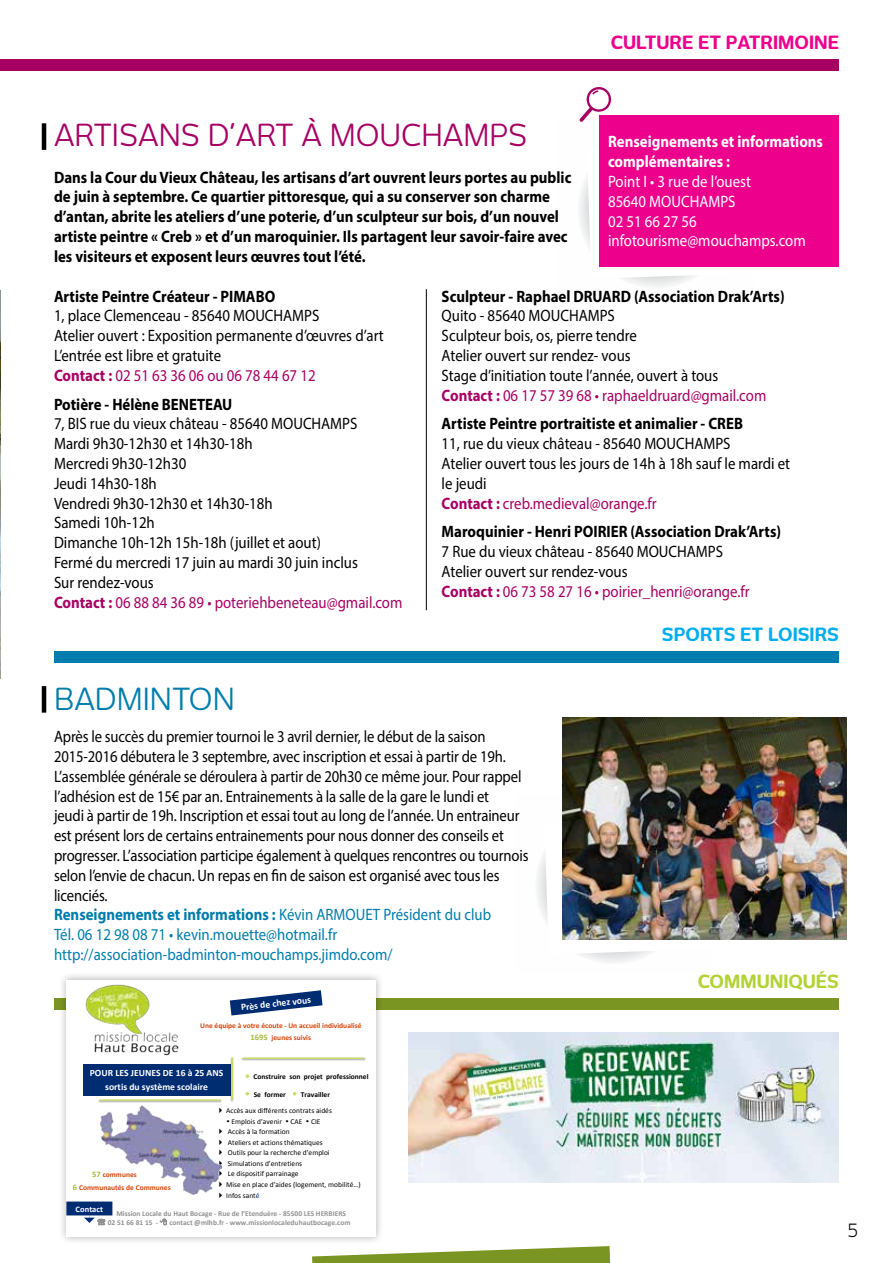
<style>
.page{position:relative;width:893px;height:1263px;background:#fff}
.page>*{position:absolute;margin:0;border:0;box-sizing:border-box;transform-origin:0 0}
.t1{font:30px "New June";color:#a70063}
.t2{font:30px "New June";color:#007dac}
.t3{font:700 18px "New June";color:#ec008c}
.t4{font:700 18px "New June";color:#00aeef}
.t5{font:700 18px "New June";color:#b3d235}
.t6{font:18px "New June";color:#000}
.t7{font:16.5px/19.8px "Myriad Pro";color:#000;scale:.9 1}
.t8{font:16.5px/19.8px "Myriad Pro";color:#000;scale:.89 1}
.t9{font:700 16.5px/19.8px "Myriad Pro";color:#000;scale:.9 1}
.t10{font:16.5px/19.8px "Myriad Pro";color:#fff;scale:.9 1}
.t11{font:700 16.5px/19.8px "Myriad Pro";color:#fff;scale:.9 1}
.t12{font:700 9.6px/13.5px "Calibri";color:#fff;text-align:center}
.t13{font:700 8.55px "Calibri";letter-spacing:.005em;color:#fff}
.t14{font:7.5px/10.5px "Calibri";letter-spacing:.005em;color:#000;text-align:right}
.t15{font:700 7.5px/9.1px "Calibri";color:#919191}
.t16{font:700 7.5px/11.7px "Calibri";letter-spacing:.005em;color:#d64409;text-align:center}
.t17{font:700 7.5px "Calibri";letter-spacing:.005em;color:#000}
.s1{font-weight:700;color:#a70063}
.s2{color:#a70063}
.s3{font-weight:700;color:#007dac}
.s4{color:#007dac}
.s5{font-size:8.55px;color:#a8b93b}
.s6{color:#cddd5a}
.s7{font-weight:700}
.s8{color:#002c72}
</style>
<div class="page">
<img style="left:0;top:291px;width:1px;height:388px">
<svg style="left:580px;top:122px;width:109px;height:165px"></svg>
<svg style="left:587px;top:139px;width:252px;height:140px"></svg>
<svg style="left:537px;top:855px;width:111px;height:107px"></svg>
<svg style="left:544px;top:852px;width:109px;height:102px"></svg>
<div style="left:0;top:60px;width:839px;height:11px;background:#a70063"></div>
<svg style="left:312px;top:1246px;width:298px;height:17px"></svg>
<hr style="left:42px;top:123px;width:4px;height:27px;background:#000">
<hr style="left:42px;top:686px;width:4px;height:27px;background:#000">
<div style="left:54px;top:651px;width:785px;height:12px;background:#007dac"></div>
<div style="left:600px;top:115px;width:239px;height:151px;background:#ec008c"></div>
<img style="left:562px;top:717px;width:284px;height:223px">
<svg style="left:579px;top:87px;width:33px;height:35px"></svg>
<div style="left:54px;top:998px;width:785px;height:11px;background:#7b9522"></div>
<div style="left:58px;top:972px;width:326px;height:273px;background:#000;opacity:.3"></div>
<div style="left:66px;top:980px;width:309px;height:256px;background:#fff"></div>
<svg style="left:231px;top:990px;width:92px;height:25px"></svg>
<img style="left:230px;top:992px;width:92px;height:21px">
<img style="left:83px;top:984px;width:106px;height:81px">
<img style="left:100px;top:1105px;width:119px;height:90px">
<div style="left:83px;top:1065px;width:147px;height:31px;background:#002c72"></div>
<img style="left:98px;top:1099px;width:124px;height:4px">
<hr style="left:100px;top:1099px;width:121px;height:2px;background:#cddd5a">
<img style="left:230px;top:1057px;width:4px;height:45px">
<hr style="left:232px;top:1058px;width:1px;height:40px;background:#cddd5a">
<img style="left:241px;top:1057px;width:125px;height:4px">
<hr style="left:243px;top:1057px;width:121px;height:2px;background:#cddd5a">
<div style="left:83px;top:1166px;width:63px;height:17px;background:#fff"></div>
<div style="left:66px;top:1180px;width:111px;height:16px;background:#fff"></div>
<img style="left:409px;top:1032px;width:430px;height:150px">
<hr style="left:426px;top:289px;width:1px;height:321px;background:#000">
<svg style="left:219px;top:1164px;width:3px;height:7px"></svg>
<svg style="left:66px;top:1201px;width:46px;height:24px"></svg>
<svg style="left:160px;top:1219px;width:7px;height:6px"></svg>
<p class="t3" style="left:611px;top:32px;width:230px">CULTURE ET PATRIMOINE</p>
<h1 class="t1" style="left:54px;top:118px;width:475px">ARTISANS D’ART À MOUCHAMPS</h1>
<p class="t9" style="left:54px;top:167px;width:576px">Dans la Cour du Vieux Château, les artisans d’art ouvrent leurs portes au public de juin à septembre. Ce quartier pittoresque, qui a su conserver son charme d’antan, abrite les ateliers d’une poterie, d’un sculpteur sur bois, d’un nouvel artiste peintre « Creb » et d’un maroquinier. Ils partagent leur savoir-faire avec les visiteurs et exposent leurs œuvres tout l’été.</p>
<p class="t11" style="left:608px;top:131px;width:240px">Renseignements et informations complémentaires :</p>
<p class="t10" style="left:608px;top:171px;width:221px">Point I • 3 rue de l’ouest<br>85640 MOUCHAMPS<br>02 51 66 27 56 infotourisme@mouchamps.com</p>
<p class="t9" style="left:54px;top:286px;width:247px">Artiste Peintre Créateur - PIMABO</p>
<p class="t7" style="left:54px;top:306px;width:368px">1, place Clemenceau - 85640 MOUCHAMPS<br>Atelier ouvert : Exposition permanente d’œuvres d’art L’entrée est libre et gratuite<br><span class="s1">Contact :</span> <span class="s2">02 51 63 36 06 ou 06 78 44 67 12</span></p>
<p class="t9" style="left:54px;top:394px;width:200px">Potière - Hélène BENETEAU</p>
<p class="t7" style="left:54px;top:414px;width:389px">7, BIS rue du vieux château - 85640 MOUCHAMPS<br>Mardi 9h30-12h30 et 14h30-18h<br>Mercredi 9h30-12h30<br>Jeudi 14h30-18h<br>Vendredi 9h30-12h30 et 14h30-18h<br>Samedi 10h-12h<br>Dimanche 10h-12h 15h-18h (juillet et aout)<br>Fermé du mercredi 17 juin au mardi 30 juin inclus<br>Sur rendez-vous<br><span class="s1">Contact :</span> <span class="s2">06 88 84 36 89 • poteriehbeneteau@gmail.com</span></p>
<p class="t9" style="left:442px;top:286px;width:383px">Sculpteur - Raphael DRUARD (Association Drak’Arts)</p>
<p class="t7" style="left:442px;top:306px;width:362px">Quito - 85640 MOUCHAMPS<br>Sculpteur bois, os, pierre tendre<br>Atelier ouvert sur rendez- vous<br>Stage d’initiation toute l’année, ouvert à tous <span class="s1">Contact :</span> <span class="s2">06 17 57 39 68 • raphaeldruard@gmail.com</span></p>
<p class="t9" style="left:442px;top:413px;width:336px">Artiste Peintre portraitiste et animalier - CREB</p>
<p class="t7" style="left:442px;top:433px;width:389px">11, rue du vieux château - 85640 MOUCHAMPS<br>Atelier ouvert tous les jours de 14h à 18h sauf le mardi et le jeudi<br><span class="s1">Contact :</span> <span class="s2">creb.medieval@orange.fr</span></p>
<p class="t9" style="left:442px;top:521px;width:379px">Maroquinier - Henri POIRIER (Association Drak’Arts)</p>
<p class="t7" style="left:442px;top:541px;width:344px">7 Rue du vieux château - 85640 MOUCHAMPS<br>Atelier ouvert sur rendez-vous<br><span class="s1">Contact :</span> <span class="s2">06 73 58 27 16 • poirier_henri@orange.fr</span></p>
<p class="t4" style="left:662px;top:624px;width:179px">SPORTS ET LOISIRS</p>
<h1 class="t2" style="left:54px;top:682px;width:182px">BADMINTON</h1>
<p class="t8" style="left:54px;top:726px;width:535px">Après le succès du premier tournoi le 3 avril dernier, le début de la saison 2015-2016 débutera le 3 septembre, avec inscription et essai à partir de 19h.<br>L’assemblée générale se déroulera à partir de 20h30 ce même jour. Pour rappel l’adhésion est de 15€ par an. Entrainements à la salle de la gare le lundi et<br>jeudi à partir de 19h. I nscription et essai tout au long de l’année. Un entraineur est présent lors de certains entrainements pour nous donner des conseils et progresser. L’association participe également à quelques rencontres ou tournois selon l’envie de chacun. Un repas en fin de saison est organisé avec tous les licenciés.<br><span class="s3">Renseignements et informations :</span> <span class="s4">Kévin ARMOUET Président du club<br>Tél. 06 12 98 08 71 • kevin.mouette@hotmail.fr http://association-badminton-mouchamps.jimdo.com/</span></p>
<p class="t12" style="left:240px;top:1000px;width:72px;rotate:-6deg">Près de chez vous</p>
<p class="t16" style="left:200px;top:1019px;width:163px">Une équipe à votre écoute --‐ Un accueil individualisé<br><span class="s5">1695</span> jeunes suivis</p>
<p class="t17" style="left:245px;top:1072px;width:125px"><span class="s6">•</span> Construire son projet professionnel</p>
<p class="t14" style="left:226px;top:1086px;width:107px;line-height:16.2px"><span class="s6">•</span> <span class="s7">Se former</span> <span class="s6">•</span> <span class="s7">Travailler<br></span>Accès aux différents contrats aidés</p>
<p class="t14" style="left:226px;top:1116px;width:136px;text-align:left">• Emplois d’avenir • CAE • CIE<br>Accès à la formation<br>Ateliers et actions thématiques<br>Outils pour la recherche d’emploi<br>Simulations d’entretiens<br>Le dispositif parrainage<br>Mise en place d’aides (logement, mobilité…)<br>Infos sant<span class="s8">é</span></p>
<p class="t15" style="left:108px;top:1208px;width:240px;text-indent:9px">Mission Locale du Haut Bocage --‐ Rue de l’Etenduère --‐ 85500 LES HERBIERS<br>02 51 66 81 15 --‐</p>
<p class="t12" style="left:90px;top:1066px;width:135px">POUR LES JEUNES DE 16 à 25 ANS sortis du système scolaire</p>
<p class="t16" style="left:73px;top:1168px;width:99px;line-height:13px;text-align:left;text-indent:19px"><span class="s5">57</span> communes<br><span class="s5">6</span> Communautés de Communes</p>
<p class="t13" style="left:76px;top:1204px;width:29px">Contact</p>
<p class="t15" style="left:169px;top:1218px;width:183px">contact @mlhb.fr --‐ www.missionlocaleduhautbocage.com</p>
<p class="t5" style="left:698px;top:971px;width:143px">COMMUNIQUÉS</p>
<p class="t6" style="left:848px;top:1220px;width:12px">5</p>
</div>
